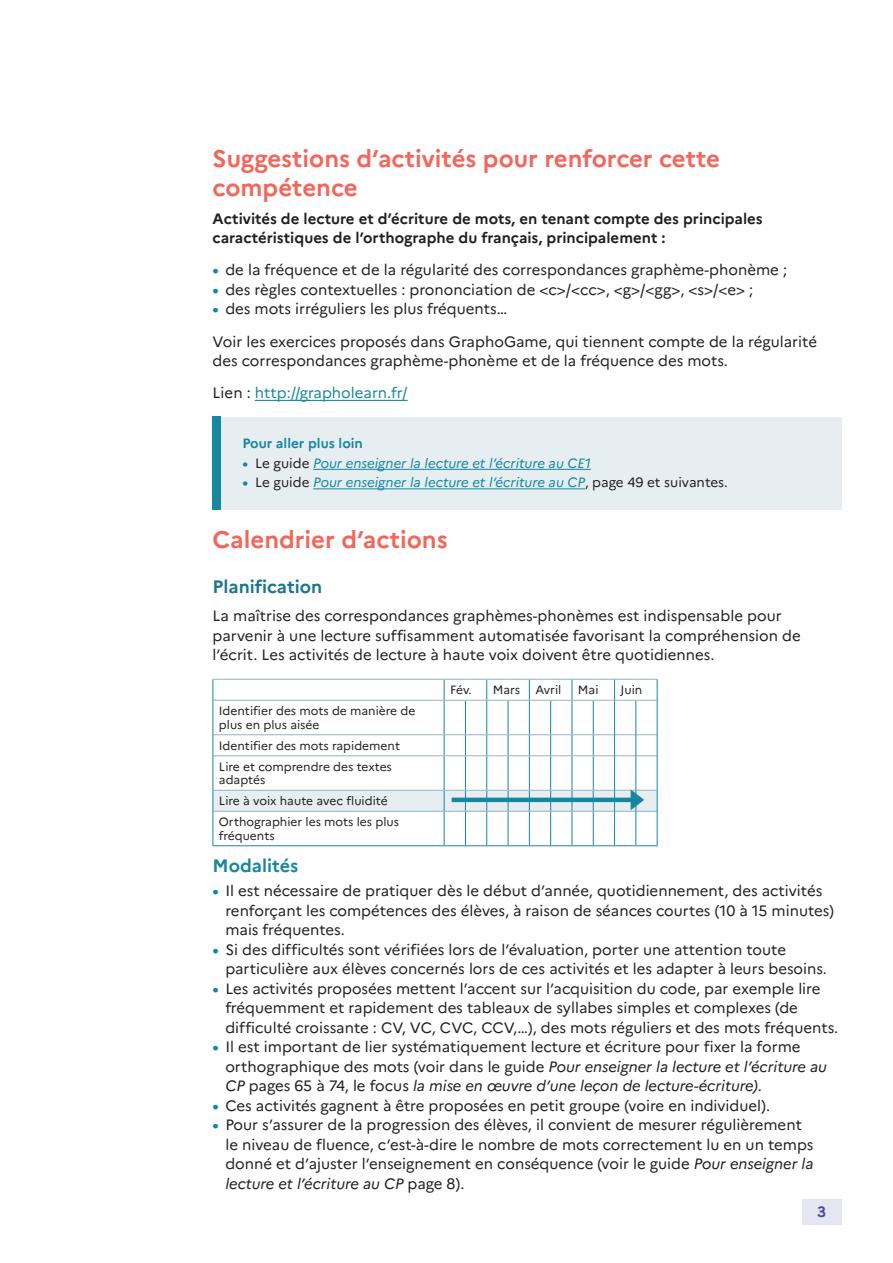
<style>
.page{position:relative;width:893px;height:1263px;background:#fff}
.page>*{position:absolute;margin:0;border:0;box-sizing:border-box;transform-origin:0 0}
._03_Titre_de_niveau{font:700 24px/28.8px "Marianne";color:#f2675c}
.Heading_2{font:700 18px "Marianne";color:#1c748e}
._04_Titre_de_niveau{font:700 18px "Marianne";color:#16879f}
._06_Texte_courant{font:15px/19.5px "Marianne";color:#231f20}
._06_Texte_courant-2{font:700 15px/19.5px "Marianne";color:#231f20}
._06_Texte_courant-3{font:15px "Marianne";color:#16879f}
.t1{font:700 15px "Marianne";color:#4a489e}
.t2{font:italic 13.5px "Marianne";color:#16879f}
._15_Titre_encadré{font:700 13.5px "Marianne";color:#16879f}
.Texte_courant_tablea{font:12px/13.5px "Marianne";color:#231f20}
.s1{font-weight:700;color:#16879f}
.s2{color:#231f20}
.s3{font-weight:700;font-style:normal}
.s4{font-style:normal;color:#231f20}
.s5{font-style:italic}
</style>
<div class="page">
<hr style="left:255px;top:400px;width:153px;height:1px;background:#16879f">
<hr style="left:444px;top:700px;width:1px;height:34px;background:#16879f">
<hr style="left:465px;top:700px;width:1px;height:34px;background:#16879f">
<hr style="left:486px;top:700px;width:1px;height:34px;background:#16879f">
<hr style="left:508px;top:700px;width:1px;height:34px;background:#16879f">
<hr style="left:529px;top:700px;width:1px;height:34px;background:#16879f">
<hr style="left:550px;top:700px;width:1px;height:34px;background:#16879f">
<hr style="left:572px;top:700px;width:1px;height:34px;background:#16879f">
<hr style="left:593px;top:700px;width:1px;height:34px;background:#16879f">
<hr style="left:444px;top:756px;width:1px;height:34px;background:#16879f">
<hr style="left:465px;top:756px;width:1px;height:34px;background:#16879f">
<hr style="left:486px;top:756px;width:1px;height:34px;background:#16879f">
<hr style="left:508px;top:756px;width:1px;height:34px;background:#16879f">
<hr style="left:529px;top:756px;width:1px;height:34px;background:#16879f">
<hr style="left:550px;top:756px;width:1px;height:34px;background:#16879f">
<hr style="left:572px;top:756px;width:1px;height:34px;background:#16879f">
<hr style="left:593px;top:756px;width:1px;height:34px;background:#16879f">
<hr style="left:444px;top:811px;width:1px;height:34px;background:#16879f">
<hr style="left:465px;top:811px;width:1px;height:34px;background:#16879f">
<hr style="left:486px;top:811px;width:1px;height:34px;background:#16879f">
<hr style="left:508px;top:811px;width:1px;height:34px;background:#16879f">
<hr style="left:529px;top:811px;width:1px;height:34px;background:#16879f">
<hr style="left:550px;top:811px;width:1px;height:34px;background:#16879f">
<hr style="left:572px;top:811px;width:1px;height:34px;background:#16879f">
<hr style="left:593px;top:811px;width:1px;height:34px;background:#16879f">
<hr style="left:213px;top:700px;width:231px;height:1px;background:#8fb6c6">
<hr style="left:213px;top:734px;width:231px;height:1px;background:#8fb6c6">
<hr style="left:213px;top:755px;width:231px;height:1px;background:#8fb6c6">
<hr style="left:213px;top:679px;width:231px;height:1px;background:#8fb6c6">
<svg style="left:213px;top:680px;width:1px;height:20px"></svg>
<hr style="left:213px;top:700px;width:1px;height:35px;background:#16879f">
<hr style="left:614px;top:700px;width:1px;height:35px;background:#16879f">
<hr style="left:636px;top:700px;width:1px;height:35px;background:#16879f">
<hr style="left:657px;top:700px;width:1px;height:35px;background:#16879f">
<svg style="left:213px;top:735px;width:1px;height:21px"></svg>
<svg style="left:444px;top:734px;width:214px;height:22px"></svg>
<hr style="left:213px;top:756px;width:1px;height:34px;background:#16879f">
<hr style="left:614px;top:756px;width:1px;height:34px;background:#16879f">
<hr style="left:636px;top:756px;width:1px;height:34px;background:#16879f">
<hr style="left:657px;top:756px;width:1px;height:34px;background:#16879f">
<hr style="left:213px;top:811px;width:1px;height:34px;background:#16879f">
<hr style="left:614px;top:811px;width:1px;height:34px;background:#16879f">
<hr style="left:636px;top:811px;width:1px;height:34px;background:#16879f">
<hr style="left:657px;top:811px;width:1px;height:34px;background:#16879f">
<hr style="left:213px;top:845px;width:231px;height:1px;background:#16879f">
<svg style="left:444px;top:845px;width:213px;height:1px"></svg>
<svg style="left:444px;top:679px;width:214px;height:22px"></svg>
<div style="left:213px;top:417px;width:629px;height:93px;background:#e6eef2"></div>
<hr style="left:313px;top:469px;width:278px;height:1px;background:#16879f">
<hr style="left:313px;top:488px;width:272px;height:1px;background:#16879f">
<div style="left:213px;top:417px;width:8px;height:93px;background:#16879f"></div>
<svg style="left:213px;top:789px;width:445px;height:23px;background:#c8dee5"></svg>
<div style="left:802px;top:1199px;width:39px;height:26px;background:#e6e5f2"></div>
<p class="_03_Titre_de_niveau" style="left:213px;top:144px;width:509px">Suggestions d’activités pour renforcer cette compétence</p>
<p class="_06_Texte_courant-2" style="left:213px;top:209px;width:552px">Activités de lecture et d’écriture de mots, en tenant compte des principales caractéristiques de l’orthographe du français, principalement :</p>
<p class="_06_Texte_courant" style="left:213px;top:260px;width:576px"><span class="s1">•</span> de la fréquence et de la régularité des correspondances graphème-phonème ;</p>
<p class="_06_Texte_courant" style="left:213px;top:280px;width:542px"><span class="s1">•</span> des règles contextuelles : prononciation de &lt;c&gt;/&lt;cc&gt;, &lt;g&gt;/&lt;gg&gt;, &lt;s&gt;/&lt;e&gt; ;</p>
<p class="_06_Texte_courant" style="left:213px;top:299px;width:296px"><span class="s1">•</span> des mots irréguliers les plus fréquents…</p>
<p class="_06_Texte_courant" style="left:213px;top:332px;width:606px">Voir les exercices proposés dans GraphoGame, qui tiennent compte de la régularité des correspondances graphème-phonème et de la fréquence des mots.</p>
<p class="_06_Texte_courant-3" style="left:213px;top:384px;width:197px"><span class="s2">Lien :</span> http://grapholearn.fr/</p>
<p class="_15_Titre_encadré" style="left:242px;top:435px;width:122px">Pour aller plus loin</p>
<p class="t2" style="left:242px;top:455px;width:350px"><span class="s3">•</span> <span class="s4">Le guide</span> Pour enseigner la lecture et l’écriture au CE1</p>
<p class="t2" style="left:242px;top:474px;width:487px"><span class="s3">•</span> <span class="s4">Le guide</span> Pour enseigner la lecture et l’écriture au CP<span class="s4">, page 49 et suivantes.</span></p>
<p class="_03_Titre_de_niveau" style="left:213px;top:525px;width:237px">Calendrier d’actions</p>
<p class="Heading_2" style="left:213px;top:575px;width:111px">Planification</p>
<p class="_06_Texte_courant" style="left:213px;top:606px;width:590px">La maîtrise des correspondances graphèmes-phonèmes est indispensable pour parvenir à une lecture suffisamment automatisée favorisant la compréhension de l’écrit. Les activités de lecture à haute voix doivent être quotidiennes.</p>
<p class="Texte_courant_tablea" style="left:450px;top:683px;width:23px">Fév.</p>
<p class="Texte_courant_tablea" style="left:493px;top:683px;width:29px">Mars</p>
<p class="Texte_courant_tablea" style="left:535px;top:683px;width:28px">Avril</p>
<p class="Texte_courant_tablea" style="left:578px;top:683px;width:22px">Mai</p>
<p class="Texte_courant_tablea" style="left:621px;top:683px;width:23px">Juin</p>
<p class="Texte_courant_tablea" style="left:219px;top:704px;width:198px">Identifier des mots de manière de plus en plus aisée</p>
<p class="Texte_courant_tablea" style="left:219px;top:739px;width:183px">Identifier des mots rapidement</p>
<p class="Texte_courant_tablea" style="left:219px;top:760px;width:175px">Lire et comprendre des textes adaptés</p>
<p class="Texte_courant_tablea" style="left:219px;top:794px;width:170px">Lire à voix haute avec fluidité</p>
<p class="Texte_courant_tablea" style="left:219px;top:815px;width:182px">Orthographier les mots les plus fréquents</p>
<p class="_04_Titre_de_niveau" style="left:213px;top:855px;width:87px">Modalités</p>
<p class="_06_Texte_courant" style="left:225px;top:881px;width:610px;text-indent:-13px"><span class="s1">•</span> Il est nécessaire de pratiquer dès le début d’année, quotidiennement, des activités renforçant les compétences des élèves, à raison de séances courtes (10 à 15 minutes) mais fréquentes.</p>
<p class="_06_Texte_courant" style="left:225px;top:939px;width:603px;text-indent:-13px"><span class="s1">•</span> Si des difficultés sont vérifiées lors de l’évaluation, porter une attention toute particulière aux élèves concernés lors de ces activités et les adapter à leurs besoins.</p>
<p class="_06_Texte_courant" style="left:225px;top:978px;width:614px;text-indent:-13px"><span class="s1">•</span> Les activités proposées mettent l’accent sur l’acquisition du code, par exemple lire fréquemment et rapidement des tableaux de syllabes simples et complexes (de difficulté croissante : CV, VC, CVC, CCV,…), des mots réguliers et des mots fréquents.</p>
<p class="_06_Texte_courant" style="left:225px;top:1037px;width:603px;text-indent:-13px"><span class="s1">•</span> Il est important de lier systématiquement lecture et écriture pour fixer la forme orthographique des mots (voir dans le guide <span class="s5">Pour enseigner la lecture et l’écriture au<br>CP</span> pages 65 à 74, le focus <span class="s5">la mise en œuvre d’une leçon de lecture-écriture)</span>.</p>
<p class="_06_Texte_courant" style="left:213px;top:1095px;width:559px"><span class="s1">•</span> Ces activités gagnent à être proposées en petit groupe (voire en individuel).</p>
<p class="_06_Texte_courant" style="left:225px;top:1115px;width:590px;text-indent:-13px"><span class="s1">•</span> Pour s’assurer de la progression des élèves, il convient de mesurer régulièrement le niveau de fluence, c’est-à-dire le nombre de mots correctement lu en un temps donné et d’ajuster l’enseignement en conséquence (voir le guide <span class="s5">Pour enseigner la lecture et l’écriture au CP</span> page 8).</p>
<p class="t1" style="left:817px;top:1202px;width:10px">3</p>
</div>
